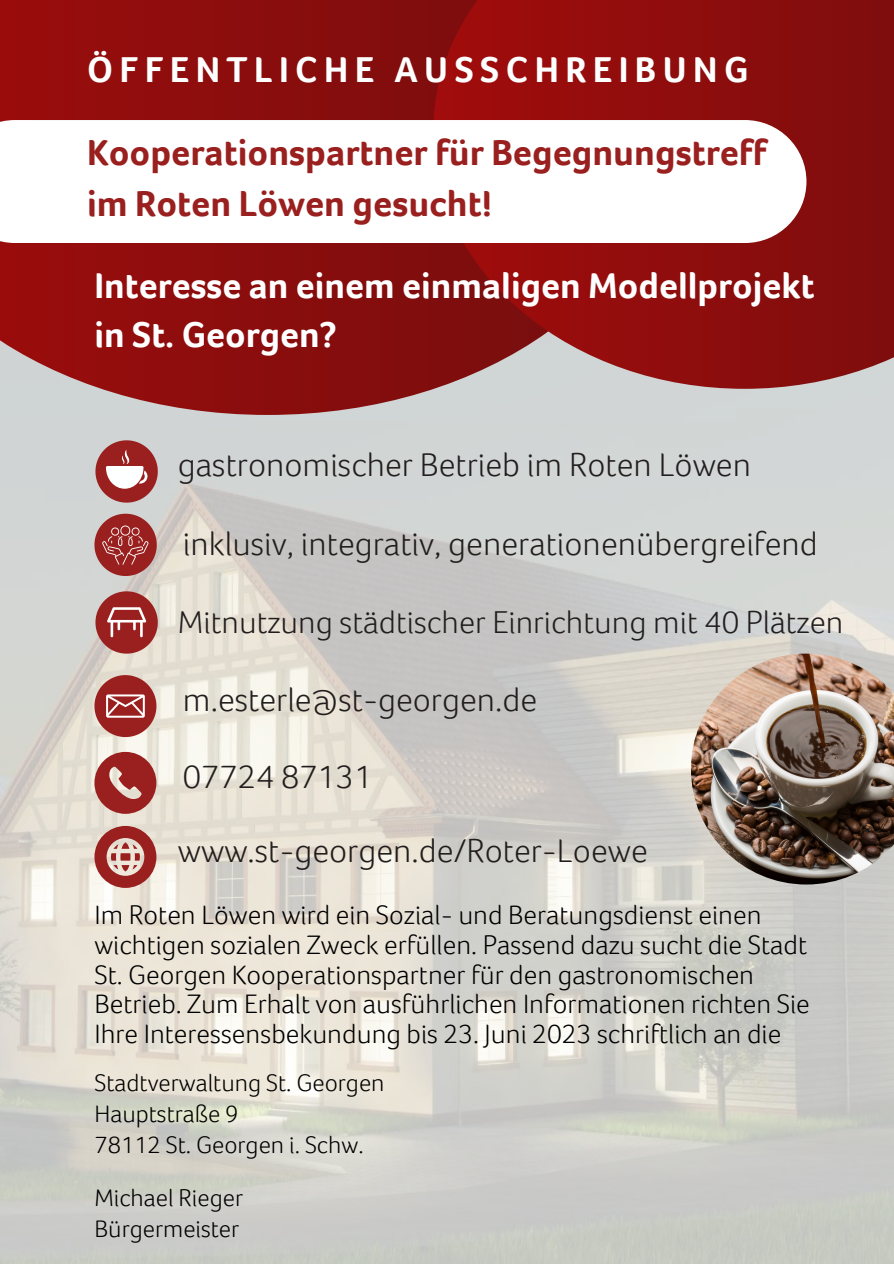
<style>
.page{position:relative;width:894px;height:1264px;background:#fff}
.page>*{position:absolute;margin:0;border:0;box-sizing:border-box;transform-origin:0 0}
.t1{font:700 37.2px/50.7px "Foco";color:#99201e}
.t2{font:700 36.9px "Foco";letter-spacing:.175em;color:#feffff}
.t3{font:700 36.75px "Foco";color:#fff}
.t4{font:300 33.75px "Foco";color:#221e1e}
.t5{font:300 32.4px "Foco";color:#221e1e}
.t6{font:300 27.45px/30px "Foco";color:#000}
.t7{font:300 24.6px "Foco";color:#000}
</style>
<div class="page">
<img style="left:0;top:389px;width:893px;height:874px">
<svg style="left:0;top:0;width:664px;height:415px;background:#932121"></svg>
<svg style="left:94px;top:826px;width:62px;height:61px;background:#bc766f"></svg>
<svg style="left:94px;top:752px;width:62px;height:61px;background:#b25d58"></svg>
<svg style="left:433px;top:0;width:460px;height:389px;background:#901919"></svg>
<img style="left:690px;top:653px;width:203px;height:231px">
<svg style="left:94px;top:675px;width:62px;height:62px;background:#b35e5a"></svg>
<svg style="left:0;top:120px;width:806px;height:123px"></svg>
<svg style="left:95px;top:591px;width:63px;height:62px;background:#b05b58"></svg>
<svg style="left:94px;top:513px;width:63px;height:63px;background:#ac5755"></svg>
<svg style="left:95px;top:440px;width:63px;height:62px"></svg>
<p class="t2" style="left:87px;top:56px;width:663px">ÖFFENTLICHE AUSSCHREIBUNG</p>
<p class="t1" style="left:87px;top:132px;width:680px">Kooperationspartner für Begegnungstreff im Roten Löwen gesucht!</p>
<p class="t3" style="left:94px;top:272px;width:721px">Interesse an einem einmaligen Modellprojekt</p>
<p class="t3" style="left:94px;top:321px;width:244px">in St. Georgen?</p>
<p class="t4" style="left:178px;top:452px;width:574px">gastronomischer Betrieb im Roten Löwen</p>
<p class="t4" style="left:183px;top:531px;width:636px">inklusiv, integrativ, generationenübergreifend</p>
<p class="t5" style="left:178px;top:609px;width:667px">Mitnutzung städtischer Einrichtung mit 40 Plätzen</p>
<p class="t4" style="left:183px;top:687px;width:356px">m.esterle@st-georgen.de</p>
<p class="t4" style="left:183px;top:763px;width:191px">07724 87131</p>
<p class="t4" style="left:178px;top:837px;width:471px">www.st-georgen.de/Roter-Loewe</p>
<p class="t6" style="left:94px;top:902px;width:716px">Im Roten Löwen wird ein Sozial- und Beratungsdienst einen wichtigen sozialen Zweck erfüllen. Passend dazu sucht die Stadt St. Georgen Kooperationspartner für den gastronomischen Betrieb. Zum Erhalt von ausführlichen Informationen richten Sie Ihre Interessensbekundung bis 23. Juni 2023 schriftlich an die</p>
<p class="t7" style="left:94px;top:1073px;width:291px">Stadtverwaltung St. Georgen</p>
<p class="t7" style="left:94px;top:1104px;width:145px">Hauptstraße 9</p>
<p class="t7" style="left:94px;top:1135px;width:271px">78112 St. Georgen i. Schw.</p>
<p class="t7" style="left:94px;top:1188px;width:150px">Michael Rieger</p>
<p class="t7" style="left:94px;top:1219px;width:146px">Bürgermeister</p>
</div>
